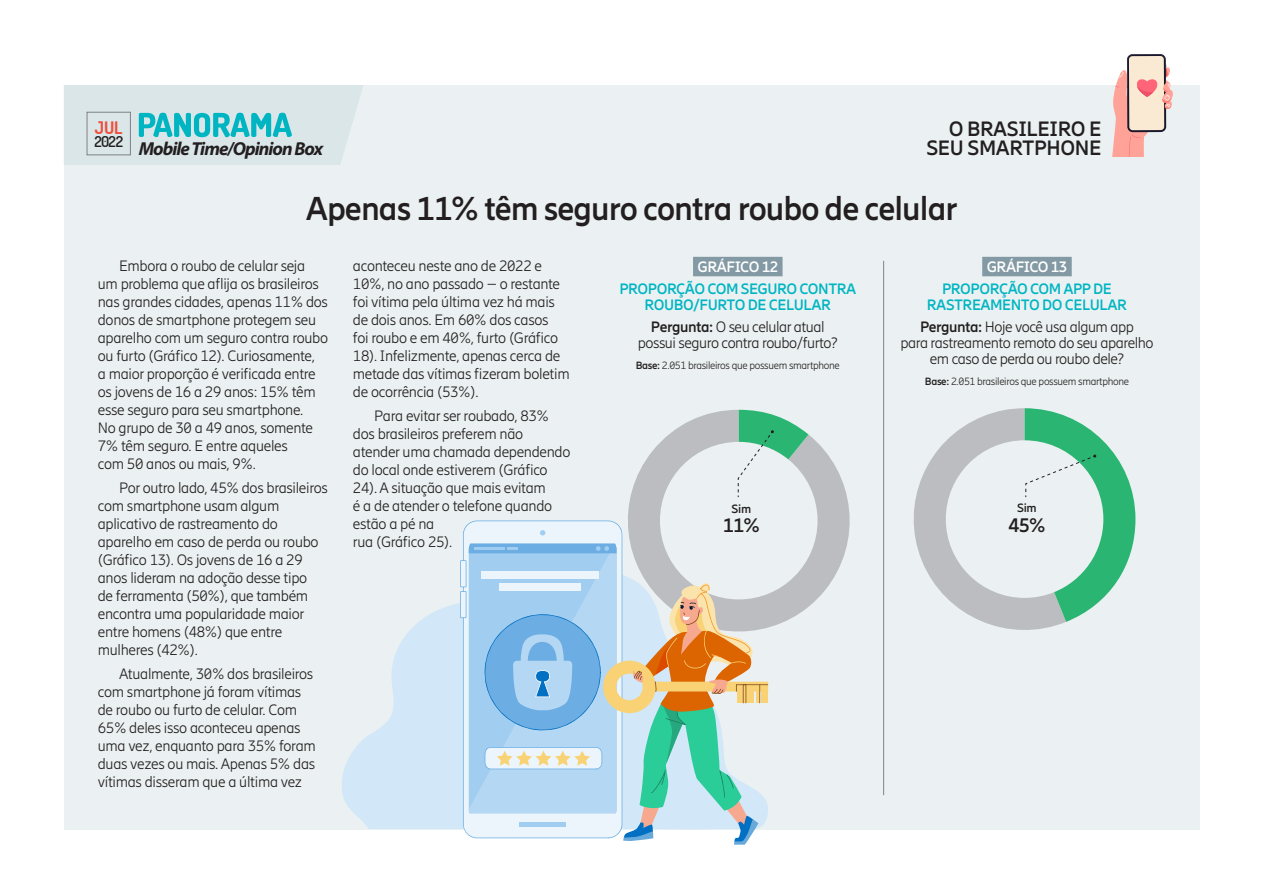
<style>
.page{position:relative;width:1263px;height:893px;background:#fff}
.page>*{position:absolute;margin:0;border:0;box-sizing:border-box;transform-origin:0 0}
.t1{font:700 33px "Ericsson Hilda";letter-spacing:-.03em;color:#231f20}
.t2{font:700 20.7px "Ericsson Hilda";letter-spacing:-.02em;color:#231f20}
.t3{font:700 19.5px "Ericsson Hilda";color:#231f20}
.t4{font:italic 700 18.9px "Myriad Pro";letter-spacing:-.05em;color:#231f20}
.t5{font:200 17.4px "Dosis";color:#ef503e}
.t6{font:300 15px/18px "Ericsson Hilda";letter-spacing:-.02em;color:#231f20}
.t7{font:700 15px/21.6px "Ericsson Hilda";letter-spacing:-.03em;color:#00b5c2;text-align:center}
.t8{font:700 15px "Ericsson Hilda";letter-spacing:-.03em;color:#fff}
.t9{font:200 15px "Dosis";color:#231f20}
.t10{font:700 12px "Ericsson Hilda";letter-spacing:-.03em;color:#231f20}
.t11{font:300 10.5px "Ericsson Hilda";letter-spacing:-.03em;color:#231f20}
.s1{font-weight:700}
.s2{color:#fff}
.s3{color:#231f20}
.s4{font-weight:300;color:#231f20}
</style>
<div class="page">
<div style="left:64px;top:85px;width:1135px;height:744px;background:#ebf1f2"></div>
<svg style="left:622px;top:410px;width:228px;height:216px"></svg>
<hr style="left:883px;top:261px;width:1px;height:534px;background:#808285">
<svg style="left:64px;top:85px;width:299px;height:80px;background:#c6e1e4"></svg>
<svg style="left:1112px;top:54px;width:61px;height:102px"></svg>
<div style="left:693px;top:257px;width:89px;height:19px;background:#839aa5"></div>
<div style="left:982px;top:257px;width:90px;height:19px;background:#839aa5"></div>
<svg style="left:737px;top:410px;width:71px;height:88px"></svg>
<svg style="left:913px;top:408px;width:222px;height:222px"></svg>
<svg style="left:338px;top:562px;width:434px;height:268px;fill:#d2e7f8"></svg>
<svg style="left:463px;top:520px;width:159px;height:24px;fill:#ecf5fc"></svg>
<svg style="left:540px;top:530px;width:5px;height:5px"></svg>
<svg style="left:460px;top:544px;width:308px;height:301px"></svg>
<p class="t5" style="left:95px;top:115px;width:29px">JUL</p>
<p class="t9" style="left:94px;top:131px;width:30px">2022</p>
<p class="t2" style="left:949px;top:116px;width:154px">O BRASILEIRO E</p>
<p class="t4" style="left:139px;top:136px;width:186px">Mobile Time/Opinion Box</p>
<p class="t2" style="left:926px;top:135px;width:177px">SEU SMARTPHONE</p>
<p class="t1" style="left:306px;top:189px;width:653px">Apenas 11% têm seguro contra roubo de celular</p>
<p class="t6" style="left:98px;top:257px;width:232px;text-indent:21px">Embora o roubo de celular seja um problema que aflija os brasileiros nas grandes cidades, apenas 11% dos donos de smartphone protegem seu aparelho com um seguro contra roubo ou furto (Gráfico 12). Curiosamente,<br>a maior proporção é verificada entre os jovens de 16 a 29 anos: 15% têm esse seguro para seu smartphone.<br>No grupo de 30 a 49 anos, somente<br>7% têm seguro. E entre aqueles<br>com 50 anos ou mais, 9%.</p>
<p class="t6" style="left:98px;top:479px;width:232px;text-indent:21px">Por outro lado, 45% dos brasileiros com smartphone usam algum aplicativo de rastreamento do aparelho em caso de perda ou roubo (Gráfico 13). Os jovens de 16 a 29 anos lideram na adoção desse tipo<br>de ferramenta (50%), que também encontra uma popularidade maior entre homens (48%) que entre mulheres (42%).</p>
<p class="t6" style="left:98px;top:665px;width:219px;text-indent:21px">Atualmente, 30% dos brasileiros com smartphone já foram vítimas de roubo ou furto de celular. Com<br>65% deles isso aconteceu apenas uma vez, enquanto para 35% foram duas vezes ou mais. Apenas 5% das vítimas disseram que a última vez</p>
<p class="t8" style="left:697px;top:258px;width:82px">GRÁFICO 12</p>
<p class="t7" style="left:619px;top:280px;width:238px;line-height:16.5px">PROPORÇÃO COM SEGURO CONTRA<br>ROUBO/FURTO DE CELULAR</p>
<p class="t6" style="left:638px;top:318px;width:201px;line-height:16.5px;text-align:center"><span class="s1">Pergunta:</span> O seu celular atual possui seguro contra roubo/furto?</p>
<p class="t11" style="left:636px;top:359px;width:206px"><span class="s1">Base:</span> 2.051 brasileiros que possuem smartphone</p>
<p class="t7" style="left:942px;top:256px;width:171px"><span class="s2">GRÁFICO 13<br></span>PROPORÇÃO COM APP DE</p>
<p class="t7" style="left:920px;top:294px;width:215px">RASTREAMENTO DO CELULAR<br><span class="s3">Pergunta:</span> <span class="s4">Hoje você usa algum app</span></p>
<p class="t6" style="left:900px;top:335px;width:255px;line-height:16.5px;text-align:center">para rastreamento remoto do seu aparelho em caso de perda ou roubo dele?</p>
<p class="t11" style="left:925px;top:376px;width:206px"><span class="s1">Base:</span> 2.051 brasileiros que possuem smartphone</p>
<p class="t6" style="left:353px;top:257px;width:218px">aconteceu neste ano de 2022 e<br>10%, no ano passado – o restante foi vítima pela última vez há mais de dois anos. Em 60% dos casos<br>foi roubo e em 40%, furto (Gráfico<br>18). Infelizmente, apenas cerca de metade das vítimas fizeram boletim de ocorrência (53%).</p>
<p class="t6" style="left:353px;top:407px;width:219px;text-indent:21px">Para evitar ser roubado, 83% dos brasileiros preferem não atender uma chamada dependendo do local onde estiverem (Gráfico<br>24). A situação que mais evitam<br>é a de atender o telefone quando estão a pé na<br>rua (Gráfico 25).</p>
<p class="t10" style="left:1017px;top:501px;width:21px">Sim</p>
<p class="t3" style="left:1008px;top:514px;width:39px">45%</p>
<p class="t10" style="left:732px;top:501px;width:21px">Sim</p>
<p class="t3" style="left:723px;top:514px;width:39px">11%</p>
</div>
